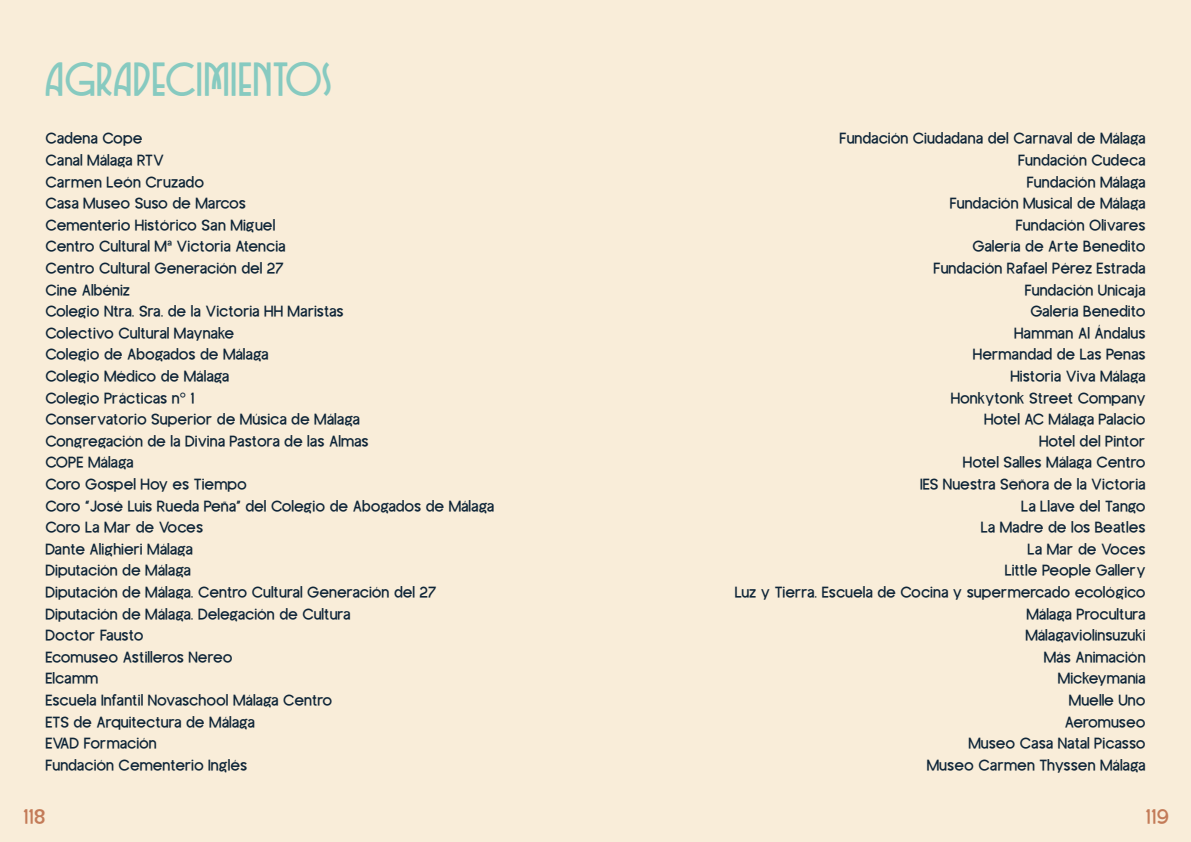
<style>
.page{position:relative;width:1191px;height:842px;background:#f9edd9}
.page>*{position:absolute;margin:0;border:0;box-sizing:border-box;transform-origin:0 0}
.t1{font:48px "Cosmic Space";letter-spacing:.02em;color:#87cac0}
.t2{font:24px "Wargo";letter-spacing:.02em;color:#c37b58}
.t3{font:18px/21.6px "Wargo";color:#0e2538}
</style>
<div class="page">
<h1 class="t1" style="left:45px;top:54px;width:287px">AGRADECIMIENTOS</h1>
<p class="t3" style="left:45px;top:128px;width:450px">Cadena Cope<br>Canal Málaga RTV<br>Carmen León Cruzado<br>Casa Museo Suso de Marcos<br>Cementerio Histórico San Miguel<br>Centro Cultural Mª Victoria Atencia<br>Centro Cultural Generación del 27<br>Cine Albéniz<br>Colegio Ntra. Sra. de la Victoria HH Maristas<br>Colectivo Cultural Maynake<br>Colegio de Abogados de Málaga<br>Colegio Médico de Málaga<br>Colegio Prácticas nº 1<br>Conservatorio Superior de Música de Málaga<br>Congregación de la Divina Pastora de las Almas<br>COPE Málaga<br>Coro Gospel Hoy es Tiempo<br>Coro “José Luis Rueda Peña” del Colegio de Abogados de Málaga<br>Coro La Mar de Voces<br>Dante Alighieri Málaga<br>Diputación de Málaga<br>Diputación de Málaga. Centro Cultural Generación del 27<br>Diputación de Málaga. Delegación de Cultura<br>Doctor Fausto<br>Ecomuseo Astilleros Nereo<br>Elcamm<br>Escuela Infantil Novaschool Málaga Centro<br>ETS de Arquitectura de Málaga<br>EVAD Formación<br>Fundación Cementerio Inglés</p>
<p class="t3" style="left:734px;top:128px;width:412px;text-align:right">Fundación Ciudadana del Carnaval de Málaga<br>Fundación Cudeca<br>Fundación Málaga<br>Fundación Musical de Málaga<br>Fundación Olivares<br>Galería de Arte Benedito<br>Fundación Rafael Pérez Estrada<br>Fundación Unicaja<br>Galería Benedito<br>Hamman Al Ándalus<br>Hermandad de Las Penas<br>Historia Viva Málaga<br>Honkytonk Street Company<br>Hotel AC Málaga Palacio<br>Hotel del Pintor<br>Hotel Salles Málaga Centro<br>IES Nuestra Señora de la Victoria<br>La Llave del Tango<br>La Madre de los Beatles<br>La Mar de Voces<br>Little People Gallery<br>Luz y Tierra. Escuela de Cocina y supermercado ecológico<br>Málaga Procultura<br>Málagaviolínsuzuki<br>Más Animación<br>Mickeymanía<br>Muelle Uno<br>Aeromuseo<br>Museo Casa Natal Picasso<br>Museo Carmen Thyssen Málaga</p>
<h2 class="t2" style="left:23px;top:804px;width:24px">118</h2>
<h2 class="t2" style="left:1145px;top:804px;width:25px">119</h2>
</div>
